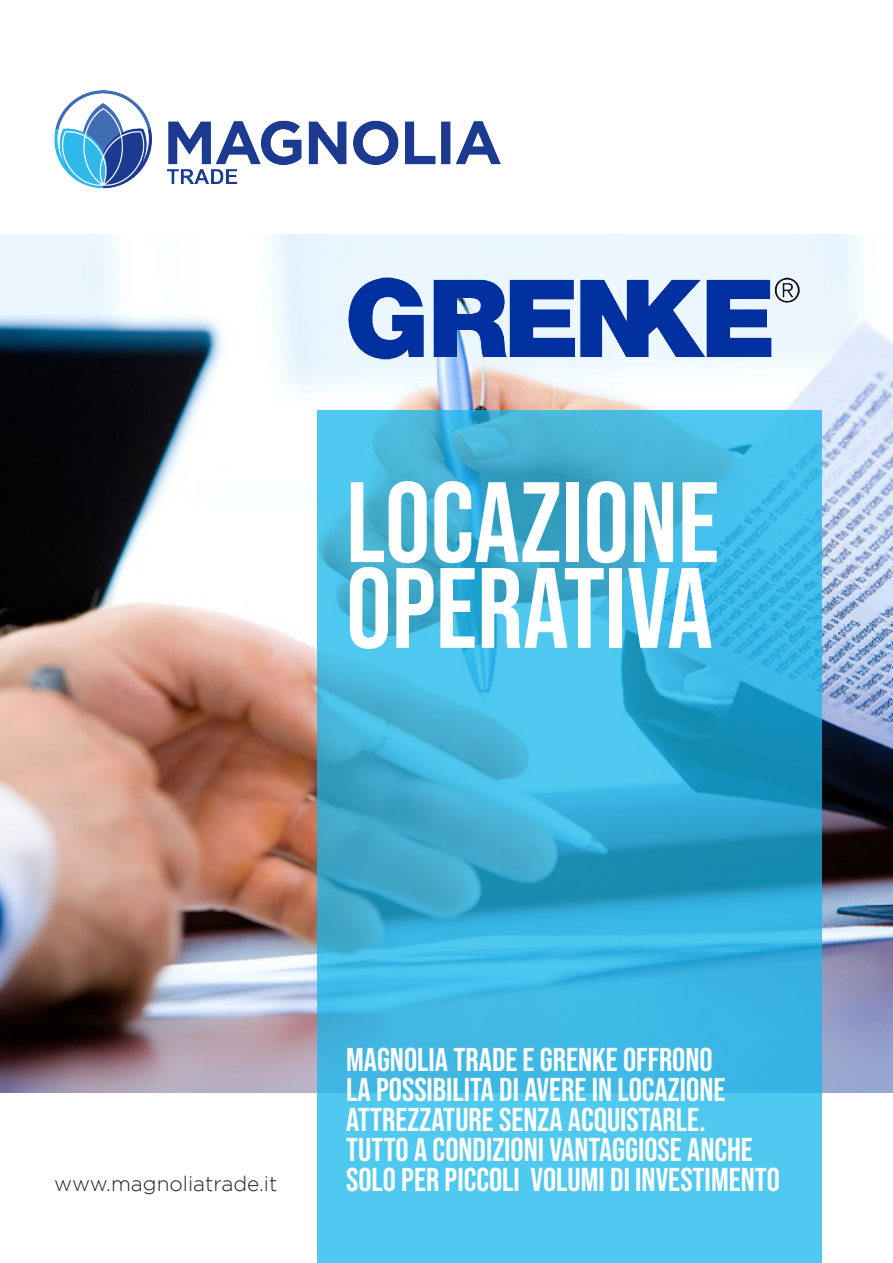
<style>
.page{position:relative;width:893px;height:1263px;background:#fff}
.page>*{position:absolute;margin:0;border:0;box-sizing:border-box;transform-origin:0 0}
.t1{font:114px "Bebas Neue";color:#fff}
.t2{font:33px "Bebas Neue";color:#fff}
.t3{font:300 20.85px "Gotham";color:#231f20}
</style>
<div class="page">
<img style="left:54px;top:90px;width:446px;height:99px">
<img style="left:0;top:234px;width:893px;height:859px">
<svg style="left:317px;top:411px;width:504px;height:852px;background:#3fb6de"></svg>
<img style="left:341px;top:275px;width:472px;height:86px">
<p class="t1" style="left:346px;top:458px;width:375px">LOCAZIONE</p>
<p class="t1" style="left:346px;top:544px;width:368px">OPERATIVA</p>
<p class="t2" style="left:346px;top:1041px;width:368px">MAGNOLIA TRADE E GRENKE OFFRONO</p>
<p class="t2" style="left:346px;top:1071px;width:381px">LA POSSIBILITA DI AVERE IN LOCAZIONE</p>
<p class="t2" style="left:346px;top:1101px;width:361px">ATTREZZATURE SENZA ACQUISTARLE.</p>
<p class="t2" style="left:346px;top:1131px;width:408px">TUTTO A CONDIZIONI VANTAGGIOSE ANCHE</p>
<p class="t3" style="left:54px;top:1172px;width:225px">www.magnoliatrade.it</p>
<p class="t2" style="left:346px;top:1161px;width:435px">SOLO PER PICCOLI VOLUMI DI INVESTIMENTO</p>
</div>
